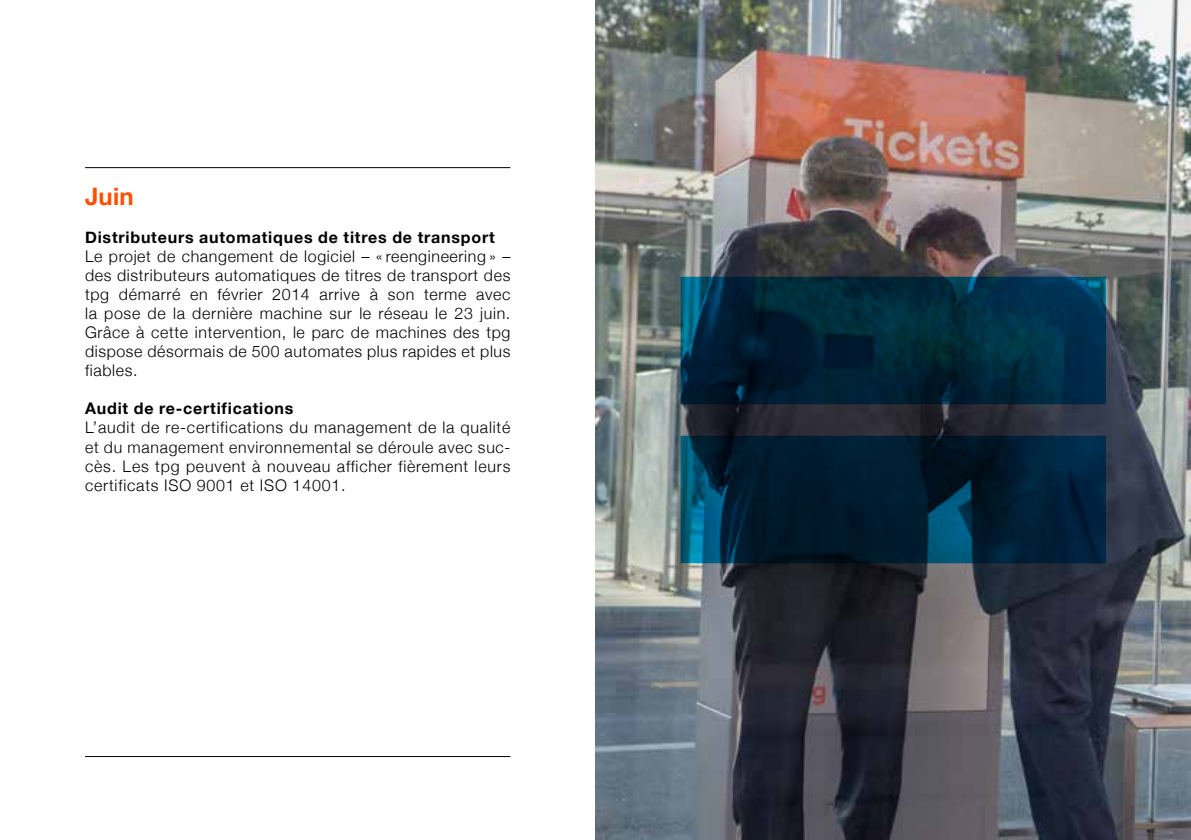
<style>
.page{position:relative;width:1191px;height:840px;background:#fff}
.page>*{position:absolute;margin:0;border:0;box-sizing:border-box;transform-origin:0 0}
.t1{font:700 24px "Helvetica Neue";color:#ff5000}
.t2{font:300 16px/19px "Helvetica Neue";letter-spacing:.04em;color:#000;text-align:justify}
.t3{font:700 16px "Helvetica Neue";letter-spacing:.05em;color:#000}
</style>
<div class="page">
<img style="left:595px;top:0;width:596px;height:839px">
<hr style="left:85px;top:167px;width:425px;height:1px;background:#000">
<hr style="left:85px;top:755px;width:425px;height:1px;background:#000">
<svg style="left:680px;top:276px;width:426px;height:287px;background:#05273b"></svg>
<h1 class="t1" style="left:85px;top:182px;width:50px">Juin</h1>
<p class="t3" style="left:85px;top:227px;width:411px">Distributeurs automatiques de titres de transport</p>
<p class="t2" style="left:85px;top:246px;width:427px">Le projet de changement de logiciel – « reengineering » – des distributeurs automatiques de titres de transport des tpg démarré en février 2014 arrive à son terme avec la pose de la dernière machine sur le réseau le 23 juin.<br>Grâce à cette intervention, le parc de machines des tpg dispose désormais de 500 automates plus rapides et plus fiables.</p>
<p class="t3" style="left:85px;top:398px;width:210px">Audit de re-certifications</p>
<p class="t2" style="left:85px;top:417px;width:427px">L’audit de re-certifications du management de la qualité et du management environnemental se déroule avec suc&shy;cès. Les tpg peuvent à nouveau afficher fièrement leurs certificats ISO 9001 et ISO 14001.</p>
</div>
